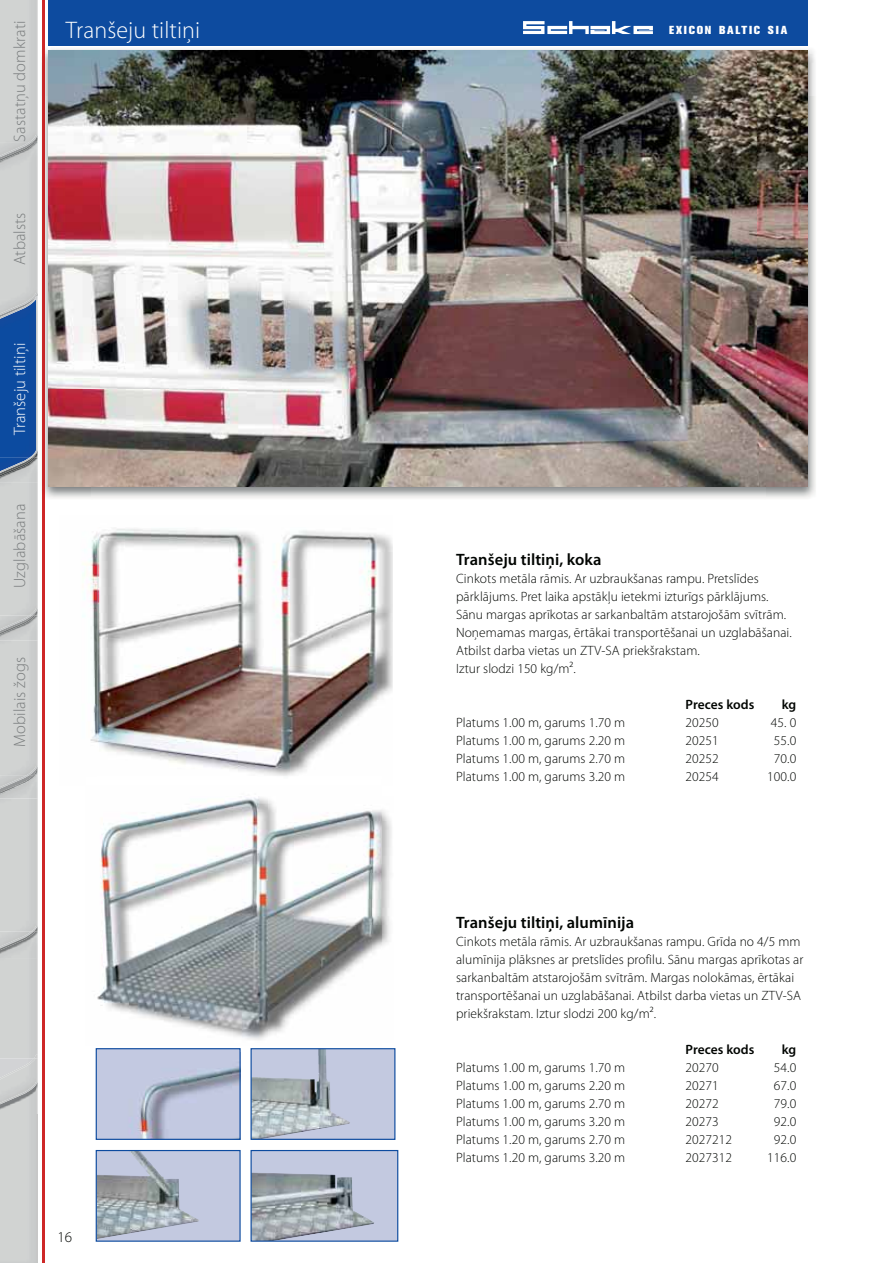
<style>
.page{position:relative;width:893px;height:1263px;background:#fff}
.page>*{position:absolute;margin:0;border:0;box-sizing:border-box;transform-origin:0 0}
.t1{font:300 24px "Myriad Pro";letter-spacing:.005em;color:#fff}
.t2{font:300 16.5px "Myriad Pro";letter-spacing:.005em;color:#7a7d7e}
.t3{font:600 16.5px "Myriad Pro";letter-spacing:.005em;color:#000401}
.t4{font:300 16.5px "Myriad Pro";letter-spacing:.005em;color:#fff}
.t5{font:300 15px "Myriad Pro";color:#000401}
.t6{font:300 13.5px/18px "Myriad Pro";letter-spacing:.005em;color:#000401}
.t7{font:600 13.5px "Myriad Pro";color:#000401}
.t8{font:800 11.55px "Akzidenz Grotesk BQ";letter-spacing:.155em;color:#fff}
</style>
<div class="page">
<img style="left:0;top:1104px;width:36px;height:10px">
<img style="left:36px;top:958px;width:2px;height:156px">
<img style="left:0;top:0;width:36px;height:1081px">
<img style="left:0;top:1058px;width:23px;height:8px">
<img style="left:0;top:1066px;width:23px;height:12px">
<svg style="left:23px;top:1054px;width:15px;height:27px"></svg>
<img style="left:0;top:1081px;width:36px;height:23px">
<img style="left:36px;top:1058px;width:2px;height:27px">
<img style="left:0;top:932px;width:38px;height:26px">
<img style="left:31px;top:798px;width:7px;height:133px">
<img style="left:0;top:931px;width:33px;height:17px">
<svg style="left:32px;top:925px;width:6px;height:7px"></svg>
<img style="left:0;top:782px;width:38px;height:16px">
<svg style="left:23px;top:766px;width:15px;height:16px"></svg>
<img style="left:0;top:775px;width:29px;height:14px">
<img style="left:0;top:620px;width:38px;height:21px">
<img style="left:0;top:616px;width:29px;height:13px">
<img style="left:29px;top:483px;width:9px;height:125px">
<svg style="left:23px;top:608px;width:15px;height:12px"></svg>
<img style="left:29px;top:167px;width:9px;height:125px">
<img style="left:0;top:147px;width:38px;height:20px">
<img style="left:0;top:142px;width:29px;height:14px">
<img style="left:29px;top:0;width:9px;height:135px">
<svg style="left:23px;top:135px;width:15px;height:12px"></svg>
<div style="left:49px;top:0;width:759px;height:45px;background:#0d4b9f"></div>
<hr style="left:42px;top:0;width:3px;height:1263px;background:#ce2827">
<svg style="left:523px;top:21px;width:130px;height:13px"></svg>
<img style="left:0;top:463px;width:38px;height:20px">
<img style="left:0;top:458px;width:29px;height:13px">
<img style="left:13px;top:344px;width:16px;height:91px">
<svg style="left:23px;top:292px;width:15px;height:8px"></svg>
<img style="left:29px;top:325px;width:9px;height:125px">
<svg style="left:23px;top:450px;width:15px;height:13px"></svg>
<img style="left:0;top:300px;width:38px;height:25px">
<img style="left:45px;top:49px;width:770px;height:47px">
<img style="left:45px;top:96px;width:46px;height:402px">
<img style="left:765px;top:96px;width:51px;height:402px">
<img style="left:49px;top:51px;width:759px;height:436px">
<img style="left:83px;top:532px;width:15px;height:210px">
<img style="left:98px;top:528px;width:295px;height:248px">
<div style="left:98px;top:1050px;width:141px;height:88px;background:#c3c9e1"></div>
<img style="left:145px;top:1052px;width:94px;height:86px">
<div style="left:96px;top:1048px;width:145px;height:92px;border:1px solid #0d4b9f"></div>
<div style="left:96px;top:1150px;width:144px;height:91px;background:#c3c9e0"></div>
<img style="left:98px;top:1152px;width:101px;height:87px">
<div style="left:96px;top:1150px;width:145px;height:92px;border:1px solid #0d4b9f"></div>
<div style="left:251px;top:1150px;width:147px;height:91px;background:#c3c9e0"></div>
<img style="left:253px;top:1172px;width:121px;height:68px">
<div style="left:251px;top:1150px;width:147px;height:92px;border:1px solid #0d4b9f"></div>
<div style="left:251px;top:1049px;width:144px;height:90px;background:#c3c9e0"></div>
<img style="left:253px;top:1050px;width:97px;height:88px">
<div style="left:251px;top:1048px;width:144px;height:92px;border:1px solid #0d4b9f"></div>
<img style="left:382px;top:810px;width:10px;height:136px">
<img style="left:97px;top:796px;width:285px;height:244px">
<h1 class="t1" style="left:66px;top:20px;width:136px">Tranšeju tiltiņi</h1>
<p class="t2" style="left:13px;top:142px;width:123px;rotate:-90deg">Sastatņu domkrati</p>
<p class="t8" style="left:669px;top:26px;width:120px">EXICON BALTIC SIA</p>
<p class="t2" style="left:13px;top:265px;width:54px;rotate:-90deg">Atbalsts</p>
<p class="t4" style="left:13px;top:435px;width:94px;rotate:-90deg">Tranšeju tiltiņi</p>
<p class="t2" style="left:13px;top:588px;width:86px;rotate:-90deg">Uzglabāšana</p>
<p class="t2" style="left:13px;top:747px;width:91px;rotate:-90deg">Mobilais žogs</p>
<p class="t5" style="left:57px;top:1231px;width:16px">16</p>
<p class="t3" style="left:456px;top:553px;width:147px">Tranšeju tiltiņi, koka</p>
<p class="t6" style="left:456px;top:571px;width:337px">Cinkots metāla rāmis. Ar uzbraukšanas rampu. Pretslīdes pārklājums. Pret laika apstākļu ietekmi izturīgs pārklājums.<br>Sānu margas aprīkotas ar sarkanbaltām atstarojošām svītrām.<br>Noņemamas margas, ērtākai transportēšanai un uzglabāšanai.<br>Atbilst darba vietas un ZTV-SA priekšrakstam.<br>Iztur slodzi 150 kg/m2.</p>
<p class="t7" style="left:686px;top:700px;width:70px">Preces kods</p>
<p class="t7" style="left:782px;top:700px;width:16px">kg</p>
<p class="t6" style="left:456px;top:715px;width:171px">Platums 1.00 m, garums 1.70 m</p>
<p class="t6" style="left:686px;top:715px;width:35px">20250</p>
<p class="t6" style="left:771px;top:715px;width:27px">45. 0</p>
<p class="t6" style="left:456px;top:733px;width:171px">Platums 1.00 m, garums 2.20 m</p>
<p class="t6" style="left:686px;top:733px;width:35px">20251</p>
<p class="t6" style="left:774px;top:733px;width:24px">55.0</p>
<p class="t6" style="left:456px;top:751px;width:171px">Platums 1.00 m, garums 2.70 m</p>
<p class="t6" style="left:686px;top:751px;width:35px">20252</p>
<p class="t6" style="left:774px;top:751px;width:24px">70.0</p>
<p class="t6" style="left:456px;top:769px;width:171px">Platums 1.00 m, garums 3.20 m</p>
<p class="t6" style="left:686px;top:769px;width:35px">20254</p>
<p class="t6" style="left:767px;top:769px;width:30px">100.0</p>
<p class="t3" style="left:456px;top:916px;width:180px">Tranšeju tiltiņi, alumīnija</p>
<p class="t6" style="left:456px;top:934px;width:349px">Cinkots metāla rāmis. Ar uzbraukšanas rampu. Grīda no 4/5 mm alumīnija plāksnes ar pretslīdes profilu. Sānu margas aprīkotas ar sarkanbaltām atstarojošām svītrām. Margas nolokāmas, ērtākai transportēšanai un uzglabāšanai. Atbilst darba vietas un ZTV-SA priekšrakstam. Iztur slodzi 200 kg/m2.</p>
<p class="t7" style="left:686px;top:1045px;width:70px">Preces kods</p>
<p class="t7" style="left:782px;top:1045px;width:16px">kg</p>
<p class="t6" style="left:456px;top:1060px;width:171px">Platums 1.00 m, garums 1.70 m</p>
<p class="t6" style="left:686px;top:1060px;width:35px">20270</p>
<p class="t6" style="left:774px;top:1060px;width:24px">54.0</p>
<p class="t6" style="left:456px;top:1078px;width:171px">Platums 1.00 m, garums 2.20 m</p>
<p class="t6" style="left:686px;top:1078px;width:35px">20271</p>
<p class="t6" style="left:774px;top:1078px;width:24px">67.0</p>
<p class="t6" style="left:456px;top:1096px;width:171px">Platums 1.00 m, garums 2.70 m</p>
<p class="t6" style="left:686px;top:1096px;width:35px">20272</p>
<p class="t6" style="left:774px;top:1096px;width:24px">79.0</p>
<p class="t6" style="left:456px;top:1114px;width:171px">Platums 1.00 m, garums 3.20 m</p>
<p class="t6" style="left:686px;top:1114px;width:35px">20273</p>
<p class="t6" style="left:774px;top:1114px;width:24px">92.0</p>
<p class="t6" style="left:456px;top:1132px;width:171px">Platums 1.20 m, garums 2.70 m</p>
<p class="t6" style="left:686px;top:1132px;width:48px">2027212</p>
<p class="t6" style="left:774px;top:1132px;width:24px">92.0</p>
<p class="t6" style="left:456px;top:1150px;width:171px">Platums 1.20 m, garums 3.20 m</p>
<p class="t6" style="left:686px;top:1150px;width:48px">2027312</p>
<p class="t6" style="left:767px;top:1150px;width:30px">116.0</p>
</div>
